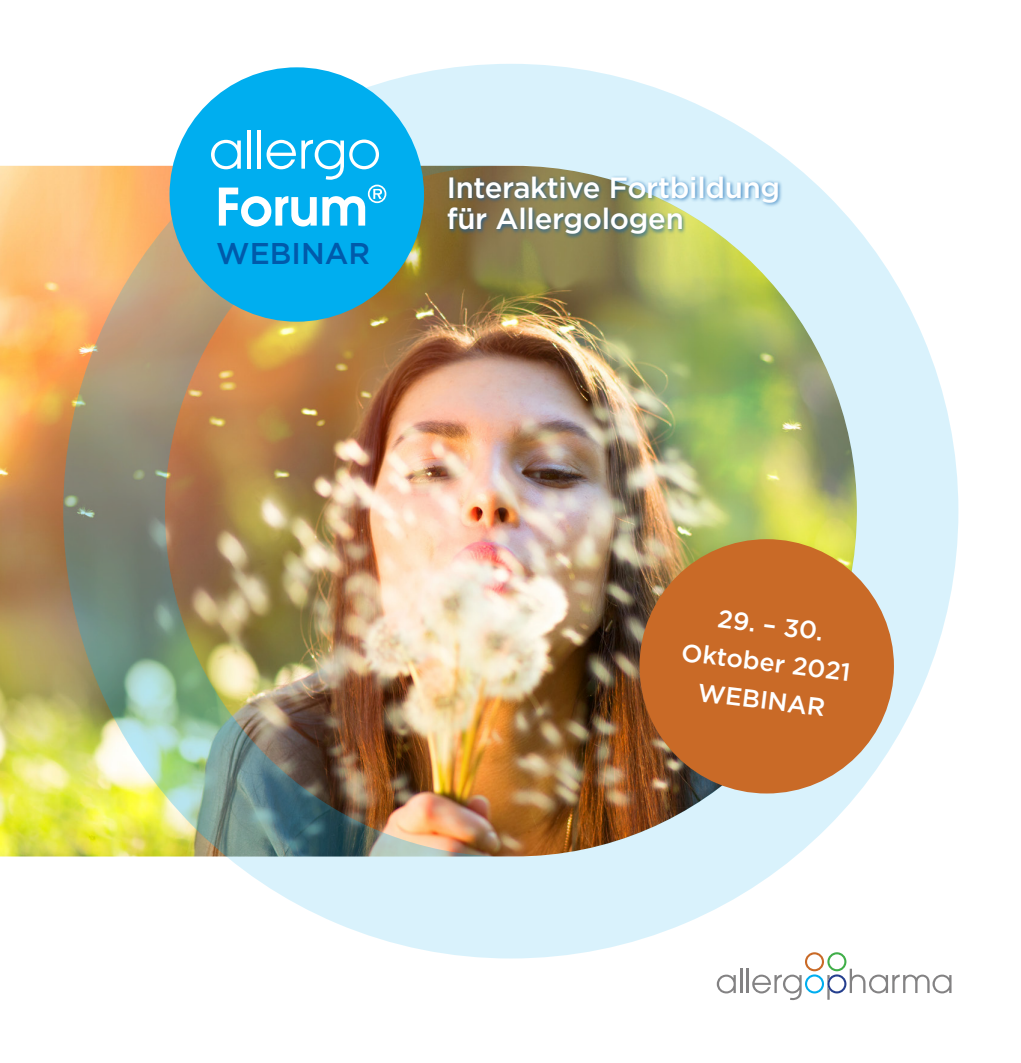
<style>
.page{position:relative;width:1021px;height:1063px;background:#fff}
.page>*{position:absolute;margin:0;border:0;box-sizing:border-box;transform-origin:0 0}
.t1{font:500 30px "Gotham";color:#015aaa}
.t2{font:500 29.25px/31.8px "Gotham";letter-spacing:-.01em;color:#fff}
.t3{font:500 25px/37.5px "Gotham";color:#fff;text-align:center}
</style>
<div class="page">
<img style="left:0;top:166px;width:63px;height:690px">
<img style="left:63px;top:64px;width:895px;height:895px">
<img style="left:63px;top:166px;width:433px;height:691px">
<div style="left:445px;top:174px;width:337px;height:66px;background:#015aaa;opacity:.65"></div>
<div style="left:639px;top:539px;width:255px;height:255px;background:#c96a27;border-radius:50%"></div>
<div style="left:169px;top:67px;width:255px;height:255px;background:#00aeef;border-radius:50%"></div>
<hr style="left:247px;top:131px;width:4px;height:38px;background:#fff">
<hr style="left:258px;top:131px;width:3px;height:38px;background:#fff">
<svg style="left:211px;top:140px;width:175px;height:87px"></svg>
<svg style="left:716px;top:975px;width:19px;height:18px"></svg>
<hr style="left:740px;top:969px;width:2px;height:24px;background:#838283">
<hr style="left:746px;top:969px;width:2px;height:24px;background:#838283">
<svg style="left:752px;top:952px;width:199px;height:48px"></svg>
<p class="t1" style="left:216px;top:233px;width:155px">WEBINAR</p>
<p class="t2" style="left:446px;top:171px;width:335px">Interaktive Fortbildung für Allergologen</p>
<p class="t3" style="left:688px;top:596px;width:171px;rotate:7deg">29. – 30.<br>Oktober 2021<br>WEBINAR</p>
</div>
